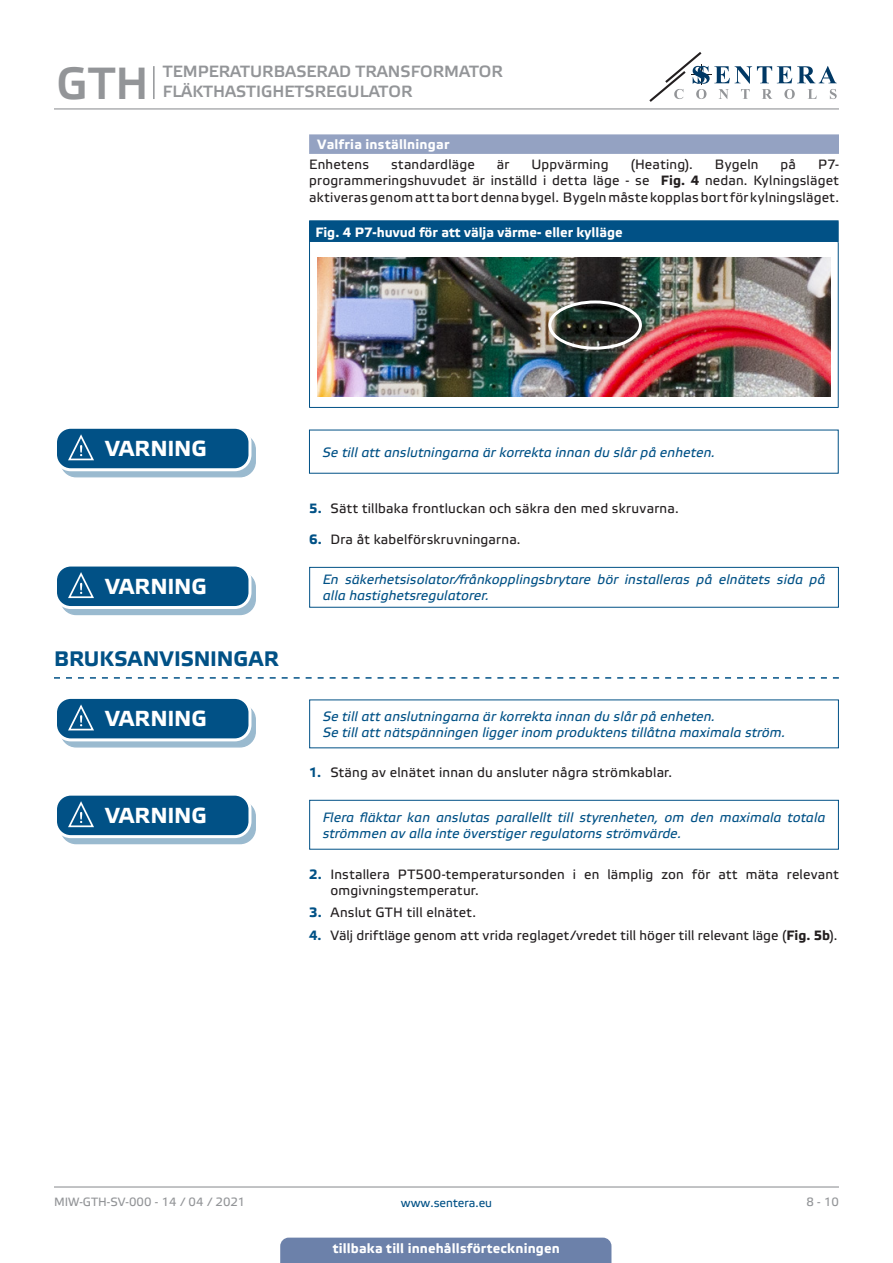
<style>
.page{position:relative;width:893px;height:1263px;background:#fff}
.page>*{position:absolute;margin:0;border:0;box-sizing:border-box;transform-origin:0 0}
.t1{font:45px "Etelka Medium Pro";color:#939598}
.t2{font:700 21.75px "Etelka Text Pro";letter-spacing:-.01em;color:#fff}
.t3{font:700 21px "Etelka Text Pro";letter-spacing:-.005em;color:#015186}
.t4{font:16.2px "Etelka Medium Pro";color:#939598}
.body{font:13.5px/16.2px "Etelka Text Pro";letter-spacing:.015em;color:#231f20;text-align:justify}
.attention{font:italic 13.5px/16.2px "Etelka Text Pro";letter-spacing:.01em;color:#015186}
.Attention_text{font:italic 13.5px/16.2px "Etelka Text Pro";letter-spacing:.01em;color:#015186}
.head-table{font:700 13.5px "Etelka Text Pro";letter-spacing:.005em;color:#fff}
.Number-roman{font:700 13.5px "Etelka Text Pro";letter-spacing:.015em;color:#fff}
.t5{font:12px "Etelka Text Pro";color:#939598}
.t6{font:12px "Etelka Text Pro";color:#015186}
.s1{font-weight:700}
.s2{font-weight:700;color:#015186}
</style>
<div class="page">
<hr style="left:54px;top:108px;width:785px;height:1px;background:#939598">
<hr style="left:54px;top:1186px;width:785px;height:1px;background:#939598">
<svg style="left:649px;top:52px;width:188px;height:50px"></svg>
<div style="left:280px;top:1237px;width:331px;height:26px;background:#6c81aa"></div>
<hr style="left:153px;top:66px;width:2px;height:33px;background:#939598">
<div style="left:309px;top:134px;width:530px;height:20px;background:#94a2c2"></div>
<svg style="left:54px;top:677px;width:785px;height:2px"></svg>
<div style="left:309px;top:221px;width:529px;height:22px;background:#015186"></div>
<hr style="left:310px;top:242px;width:528px;height:1px;background:#fff">
<hr style="left:309px;top:220px;width:530px;height:1px;background:#015186">
<svg style="left:838px;top:221px;width:1px;height:22px"></svg>
<hr style="left:309px;top:243px;width:1px;height:164px;background:#015186">
<hr style="left:838px;top:243px;width:1px;height:164px;background:#015186">
<hr style="left:309px;top:407px;width:530px;height:1px;background:#015186">
<img style="left:317px;top:257px;width:513px;height:139px">
<div style="left:548px;top:300px;width:94px;height:50px;border:3px solid #fff;border-radius:50%"></div>
<svg style="left:61px;top:434px;width:194px;height:43px"></svg>
<div style="left:60px;top:434px;width:196px;height:43px;border:1px solid #015186;border-radius:15px"></div>
<div style="left:56px;top:427px;width:194px;height:43px;background:#015186;border-radius:15px"></div>
<div style="left:54px;top:426px;width:197px;height:45px;border:3px solid #fff;border-radius:15px"></div>
<svg style="left:67px;top:434px;width:38px;height:36px"></svg>
<div style="left:61px;top:572px;width:194px;height:42px;background:#9abacf;border-radius:15px"></div>
<div style="left:60px;top:571px;width:196px;height:44px;border:1px solid #015186;border-radius:15px"></div>
<div style="left:56px;top:565px;width:194px;height:42px;background:#015186;border-radius:15px"></div>
<div style="left:54px;top:563px;width:197px;height:46px;border:3px solid #fff;border-radius:15px"></div>
<svg style="left:67px;top:572px;width:39px;height:44px"></svg>
<div style="left:309px;top:567px;width:530px;height:41px;border:1px solid #015186"></div>
<svg style="left:61px;top:704px;width:194px;height:43px"></svg>
<div style="left:60px;top:704px;width:196px;height:43px;border:1px solid #015186;border-radius:15px"></div>
<div style="left:56px;top:697px;width:194px;height:43px;background:#015186;border-radius:15px"></div>
<div style="left:54px;top:696px;width:197px;height:45px;border:3px solid #fff;border-radius:15px"></div>
<svg style="left:67px;top:704px;width:38px;height:37px"></svg>
<div style="left:61px;top:801px;width:194px;height:43px;background:#9abacf;border-radius:15px"></div>
<div style="left:60px;top:800px;width:196px;height:44px;border:1px solid #015186;border-radius:15px"></div>
<div style="left:56px;top:794px;width:194px;height:43px;background:#015186;border-radius:15px"></div>
<div style="left:54px;top:793px;width:197px;height:45px;border:3px solid #fff;border-radius:15px"></div>
<svg style="left:67px;top:801px;width:38px;height:36px"></svg>
<div style="left:309px;top:800px;width:530px;height:49px;border:1px solid #015186"></div>
<h1 class="t1" style="left:57px;top:59px;width:94px">GTH</h1>
<p class="t4" style="left:163px;top:63px;width:342px">TEMPERATURBASERAD TRANSFORMATOR</p>
<p class="t4" style="left:163px;top:83px;width:251px">FLÄKTHASTIGHETSREGULATOR</p>
<p class="Number-roman" style="left:318px;top:137px;width:133px">Valfria inställningar</p>
<p class="body" style="left:309px;top:157px;width:61px">Enhetens</p>
<p class="body" style="left:391px;top:157px;width:85px">standardläge</p>
<p class="body" style="left:497px;top:157px;width:14px">är</p>
<p class="body" style="left:531px;top:157px;width:79px">Uppvärming</p>
<p class="body" style="left:631px;top:157px;width:64px">(Heating).</p>
<p class="body" style="left:715px;top:157px;width:45px">Bygeln</p>
<p class="body" style="left:781px;top:157px;width:17px">på</p>
<p class="body" style="left:309px;top:157px;width:531px;text-indent:509px">P7- programmeringshuvudet är inställd i detta läge - se <span class="s1">Fig. 4</span> nedan. Kylningsläget aktiveras genom att ta bort denna bygel. Bygeln måste kopplas bort för kylningsläget.</p>
<p class="head-table" style="left:315px;top:224px;width:309px">Fig. 4 P7-huvud för att välja värme- eller kylläge</p>
<p class="t2" style="left:105px;top:436px;width:103px">VARNING</p>
<p class="attention" style="left:323px;top:445px;width:394px">Se till att anslutningarna är korrekta innan du slår på enheten.</p>
<p class="body" style="left:309px;top:501px;width:371px"><span class="s2">5.</span> Sätt tillbaka frontluckan och säkra den med skruvarna.</p>
<p class="body" style="left:309px;top:532px;width:213px"><span class="s2">6.</span> Dra åt kabelförskruvningarna.</p>
<p class="t2" style="left:105px;top:574px;width:103px">VARNING</p>
<p class="Attention_text" style="left:323px;top:572px;width:504px">En säkerhetsisolator/frånkopplingsbrytare bör installeras på elnätets sida på alla hastighetsregulatorer.</p>
<p class="t3" style="left:54px;top:647px;width:227px">BRUKSANVISNINGAR</p>
<p class="t2" style="left:105px;top:707px;width:103px">VARNING</p>
<p class="attention" style="left:323px;top:709px;width:394px">Se till att anslutningarna är korrekta innan du slår på enheten.</p>
<p class="attention" style="left:323px;top:725px;width:464px">Se till att nätspänningen ligger inom produktens tillåtna maximala ström.</p>
<p class="body" style="left:309px;top:765px;width:364px"><span class="s2">1.</span> Stäng av elnätet innan du ansluter några strömkablar.</p>
<p class="t2" style="left:105px;top:803px;width:103px">VARNING</p>
<p class="attention" style="left:323px;top:809px;width:504px">Flera fläktar kan anslutas parallellt till styrenheten, om den maximala totala strömmen av alla inte överstiger regulatorns strömvärde.</p>
<p class="body" style="left:330px;top:867px;width:510px;text-indent:-21px"><span class="s2">2.</span> Installera PT500-temperatursonden i en lämplig zon för att mäta relevant omgivningstemperatur.</p>
<p class="body" style="left:309px;top:905px;width:168px"><span class="s2">3.</span> Anslut GTH till elnätet.</p>
<p class="body" style="left:309px;top:928px;width:530px"><span class="s2">4.</span> Välj driftläge genom att vrida reglaget/vredet till höger till relevant läge (<span class="s1">Fig. 5b</span>).</p>
<p class="t5" style="left:54px;top:1195px;width:193px">MIW-GTH-SV-000 - 14 / 04 / 2021</p>
<p class="t6" style="left:401px;top:1196px;width:93px">www.sentera.eu</p>
<p class="t5" style="left:806px;top:1195px;width:34px">8 - 10</p>
<p class="head-table" style="left:333px;top:1240px;width:229px">tillbaka till innehållsförteckningen</p>
</div>
